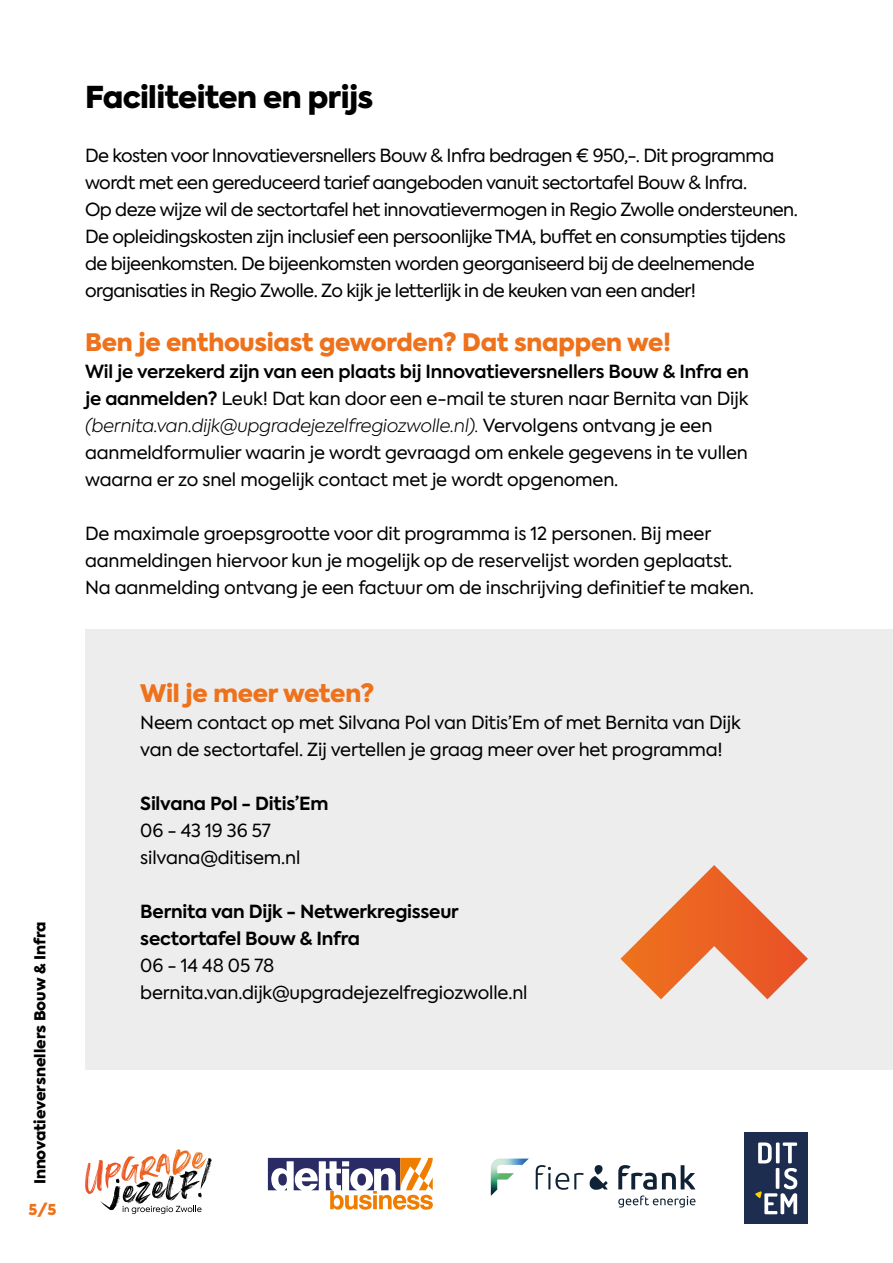
<style>
.page{position:relative;width:893px;height:1263px;background:#fff}
.page>*{position:absolute;margin:0;border:0;box-sizing:border-box;transform-origin:0 0}
.t1{font:900 30px "Axiforma";letter-spacing:-.02em;color:#000}
.t2{font:900 24px "Axiforma";letter-spacing:-.01em;color:#ee721b}
.t3{font:18px/27px "Axiforma";letter-spacing:-.02em;color:#000}
.t4{font:700 18px/27px "Axiforma";letter-spacing:-.01em;color:#000}
.t5{font:900 15px "Axiforma";color:#000}
.t6{font:900 15px "Axiforma";color:#ee721b}
.s1{font-weight:600}
.s2{font-weight:300;font-style:italic}
</style>
<div class="page">
<div style="left:85px;top:629px;width:808px;height:440px;background:#ededed"></div>
<svg style="left:85px;top:1149px;width:127px;height:65px"></svg>
<svg style="left:536px;top:1165px;width:48px;height:25px"></svg>
<svg style="left:590px;top:1165px;width:18px;height:25px"></svg>
<svg style="left:491px;top:1158px;width:38px;height:38px"></svg>
<svg style="left:618px;top:1165px;width:77px;height:42px"></svg>
<div style="left:745px;top:1132px;width:63px;height:92px;background:#1c2d50"></div>
<svg style="left:755px;top:1142px;width:42px;height:72px"></svg>
<svg style="left:620px;top:865px;width:188px;height:134px"></svg>
<svg style="left:268px;top:1158px;width:165px;height:52px"></svg>
<h1 class="t1" style="left:85px;top:76px;width:290px">Faciliteiten en prijs</h1>
<p class="t3" style="left:85px;top:143px;width:714px">De kosten voor Innovatieversnellers Bouw &amp; Infra bedragen € 950,-. Dit programma wordt met een gereduceerd tarief aangeboden vanuit sectortafel Bouw &amp; Infra.<br>Op deze wijze wil de sectortafel het innovatievermogen in Regio Zwolle ondersteunen.<br>De opleidingskosten zijn inclusief een persoonlijke TMA, buffet en consumpties tijdens de bijeenkomsten. De bijeenkomsten worden georganiseerd bij de deelnemende organisaties in Regio Zwolle. Zo kijk je letterlijk in de keuken van een ander!</p>
<h2 class="t2" style="left:85px;top:325px;width:588px">Ben je enthousiast geworden? Dat snappen we!</h2>
<p class="t3" style="left:85px;top:359px;width:665px"><span class="s1">Wil je verzekerd zijn van een plaats bij Innovatieversnellers Bouw &amp; Infra en je aanmelden?</span> Leuk! Dat kan door een e-mail te sturen naar Bernita van Dijk <span class="s2">(bernita.van.dijk@upgradejezelfregiozwolle.nl).</span> Vervolgens ontvang je een aanmeldformulier waarin je wordt gevraagd om enkele gegevens in te vullen waarna er zo snel mogelijk contact met je wordt opgenomen.</p>
<p class="t3" style="left:85px;top:521px;width:670px">De maximale groepsgrootte voor dit programma is 12 personen. Bij meer aanmeldingen hiervoor kun je mogelijk op de reservelijst worden geplaatst.<br>Na aanmelding ontvang je een factuur om de inschrijving definitief te maken.</p>
<p class="t5" style="left:29px;top:1184px;width:264px;rotate:-90deg">Innovatieversnellers Bouw &amp; Infra</p>
<p class="t6" style="left:28px;top:1198px;width:30px">5/5</p>
<h2 class="t2" style="left:140px;top:676px;width:236px">Wil je meer weten?</h2>
<p class="t3" style="left:140px;top:710px;width:602px">Neem contact op met Silvana Pol van Ditis’Em of met Bernita van Dijk van de sectortafel. Zij vertellen je graag meer over het programma!</p>
<p class="t4" style="left:140px;top:791px;width:190px">Silvana Pol - Ditis’Em</p>
<p class="t3" style="left:140px;top:818px;width:162px">06 - 43 19 36 57 silvana@ditisem.nl</p>
<p class="t4" style="left:140px;top:899px;width:320px">Bernita van Dijk - Netwerkregisseur sectortafel Bouw &amp; Infra</p>
<p class="t3" style="left:140px;top:953px;width:389px">06 - 14 48 05 78 bernita.van.dijk@upgradejezelfregiozwolle.nl</p>
</div>
